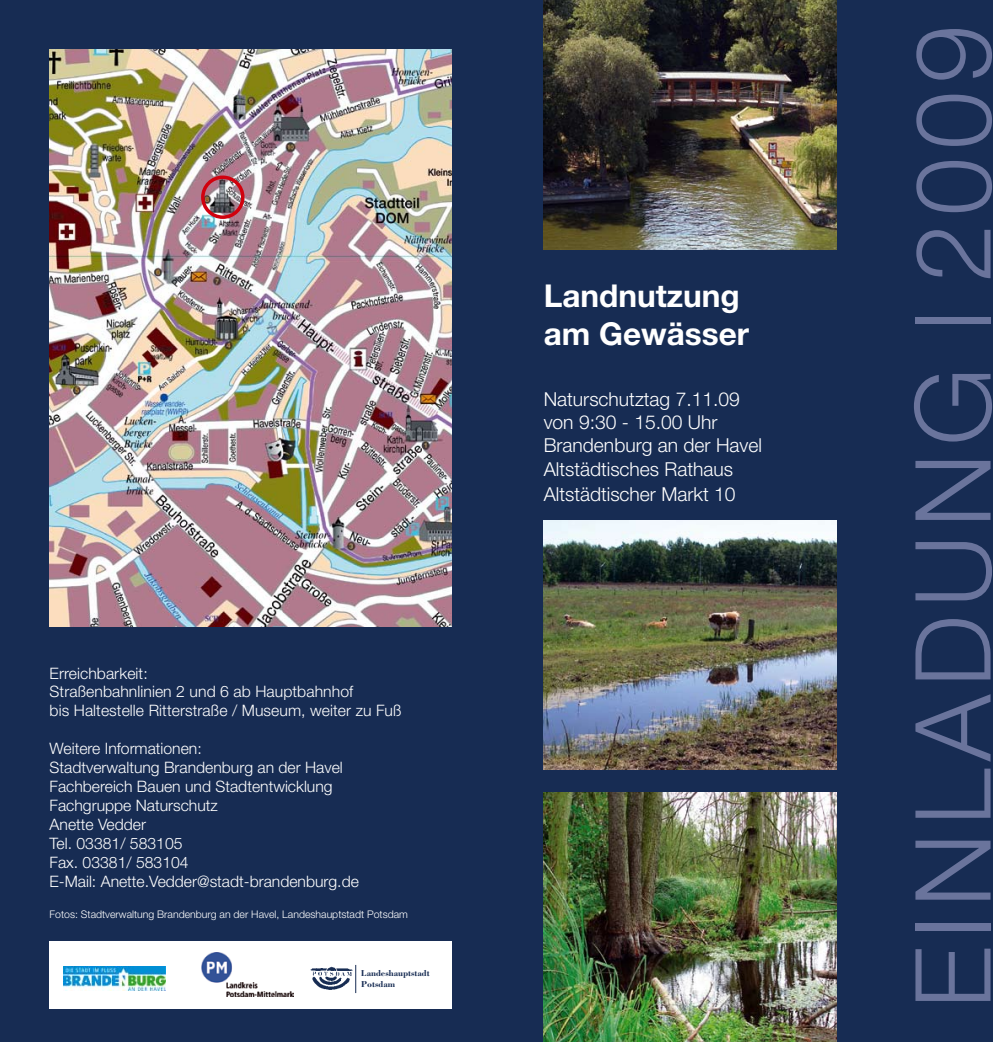
<style>
.page{position:relative;width:993px;height:1042px;background:#fff}
.page>*{position:absolute;margin:0;border:0;box-sizing:border-box;transform-origin:0 0}
.t1{font:300 105px "Helvetica Neue";letter-spacing:.075em;color:#6a749c}
.t2{font:700 31.5px/37.8px "Helvetica Neue";color:#fff}
.t3{font:300 19.25px/23.1px "Helvetica Neue";color:#fff}
.t4{font:300 15.75px/18.9px "Helvetica Neue";color:#fff}
.t5{font:300 10.5px "Helvetica Neue";color:#fff}
.t6{font:700 8.92px/10.7px "Bodoni";color:#172c53}
</style>
<div class="page">
<div style="left:0;top:0;width:992px;height:1042px;background:#172c53"></div>
<img style="left:50px;top:50px;width:401px;height:576px">
<img style="left:543px;top:520px;width:293px;height:249px">
<img style="left:543px;top:793px;width:293px;height:249px">
<img style="left:543px;top:0;width:293px;height:249px">
<div style="left:50px;top:941px;width:401px;height:68px;background:#fff"></div>
<svg style="left:63px;top:966px;width:103px;height:25px"></svg>
<img style="left:63px;top:967px;width:102px;height:23px">
<img style="left:201px;top:952px;width:93px;height:45px">
<img style="left:310px;top:966px;width:43px;height:24px">
<svg style="left:355px;top:965px;width:1px;height:28px"></svg>
<div style="left:201px;top:175px;width:43px;height:44px;border:4px solid #d1010e;border-radius:50%"></div>
<p class="t4" style="left:50px;top:663px;width:353px">Erreichbarkeit:<br>Straßenbahnlinien 2 und 6 ab Hauptbahnhof<br>bis Haltestelle Ritterstraße / Museum, weiter zu Fuß</p>
<p class="t4" style="left:50px;top:739px;width:310px">Weitere Informationen:<br>Stadtverwaltung Brandenburg an der Havel<br>Fachbereich Bauen und Stadtentwicklung<br>Fachgruppe Naturschutz<br>Anette Vedder<br>Tel. 03381/ 583105<br>Fax. 03381/ 583104<br>E-Mail: Anette.Vedder@stadt-brandenburg.de</p>
<p class="t5" style="left:50px;top:908px;width:360px">Fotos: Stadtverwaltung Brandenburg an der Havel, Landeshauptstadt Potsdam</p>
<p class="t6" style="left:361px;top:967px;width:70px">Landeshauptstadt<br>Potsdam</p>
<h2 class="t2" style="left:543px;top:277px;width:207px">Landnutzung am Gewässer</h2>
<p class="t3" style="left:543px;top:387px;width:220px">Naturschutztag 7.11.09 von 9:30 - 15.00 Uhr<br>Brandenburg an der Havel<br>Altstädtisches Rathaus</p>
<p class="t3" style="left:543px;top:482px;width:193px">Altstädtischer Markt 10</p>
<h1 class="t1" style="left:888px;top:1008px;width:985px;rotate:-90deg">EINLADUNG l 2009</h1>
</div>
